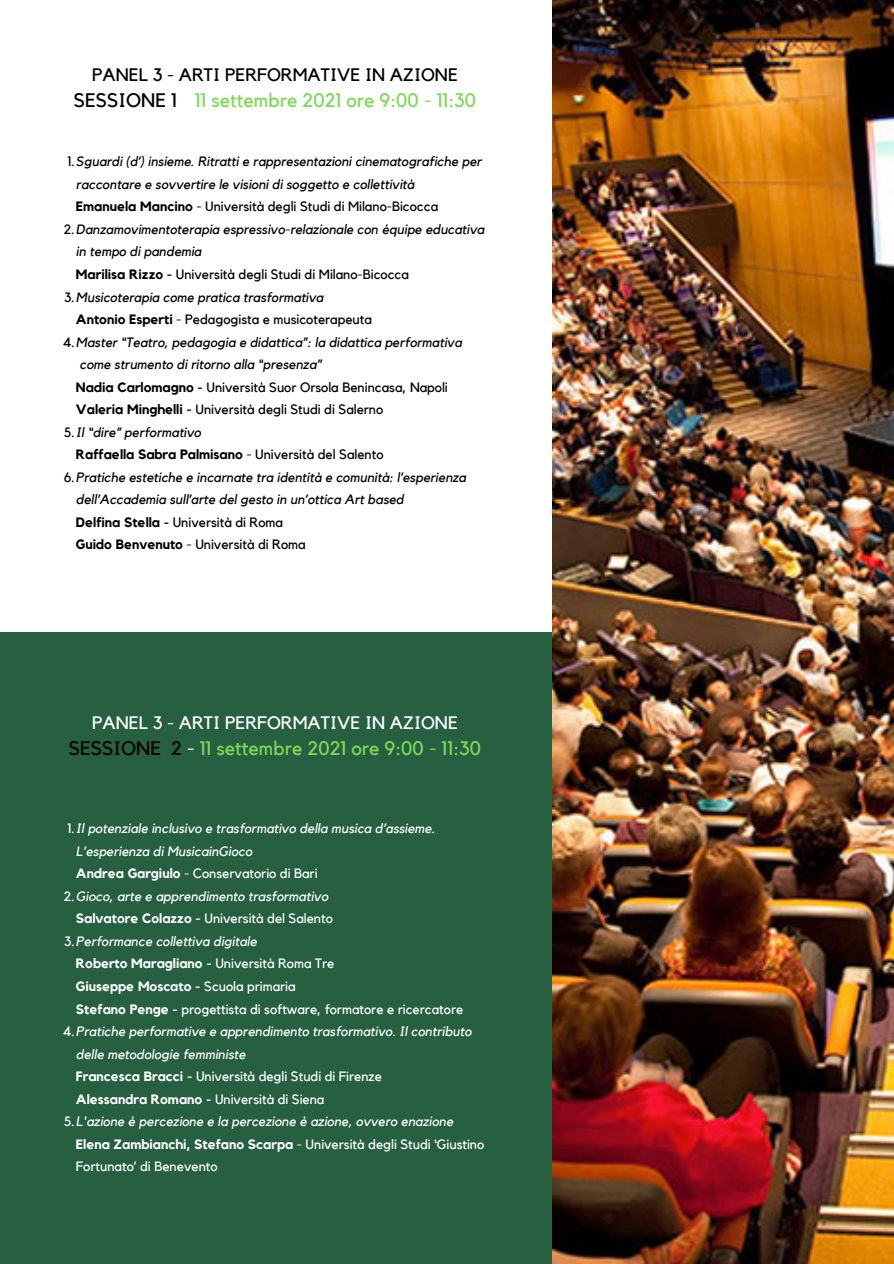
<style>
.page{position:relative;width:894px;height:1264px;background:#fff}
.page>*{position:absolute;margin:0;border:0;box-sizing:border-box;transform-origin:0 0}
.t1{font:19.5px "Kollektif";color:#7ed957}
.t2{font:18px "Kollektif";color:#000}
.t3{font:18px "Kollektif";color:#fff}
.t4{font:italic 13.5px "Kollektif";color:#000}
.t5{font:13.5px "Kollektif";color:#000}
.t6{font:italic 13.5px "Kollektif";color:#fff}
.t7{font:13.5px "Kollektif";color:#fff}
.t8{font:700 13.5px "Kollektif";color:#fff}
.t9{font:700 13.5px "Kollektif";color:#000}
.s1{color:#000}
.s2{color:#fff}
.s3{font-style:normal}
.s4{font-weight:700}
.s5{font-weight:400}
</style>
<div class="page">
<div style="left:0;top:632px;width:715px;height:631px;background:#266041"></div>
<img style="left:552px;top:0;width:341px;height:1263px">
<h2 class="t2" style="left:92px;top:67px;width:367px">PANEL 3 - ARTI PERFORMATIVE IN AZIONE</h2>
<h1 class="t1" style="left:74px;top:91px;width:403px"><span class="s1">SESSIONE 1</span> <span class="s2">-</span> 11 settembre 2021 ore 9:00 - 11:30</h1>
<p class="t4" style="left:67px;top:155px;width:415px"><span class="s3">1.</span>Sguardi (d’) insieme. Ritratti e rappresentazioni cinematografiche per</p>
<p class="t4" style="left:76px;top:178px;width:340px">raccontare e sovvertire le visioni di soggetto e collettività</p>
<p class="t5" style="left:76px;top:200px;width:363px"><span class="s4">Emanuela Mancino</span> - Università degli Studi di Milano-Bicocca</p>
<p class="t4" style="left:64px;top:223px;width:421px"><span class="s3">2.</span>Danzamovimentoterapia espressivo-relazionale con équipe educativa</p>
<p class="t4" style="left:76px;top:245px;width:127px">in tempo di pandemia</p>
<p class="t5" style="left:76px;top:268px;width:334px"><span class="s4">Marilisa Rizzo -</span> Università degli Studi di Milano-Bicocca</p>
<p class="t4" style="left:64px;top:290px;width:261px"><span class="s3">3.</span>Musicoterapia come pratica trasformativa</p>
<p class="t5" style="left:76px;top:313px;width:297px"><span class="s4">Antonio Esperti</span> - Pedagogista e musicoterapeuta</p>
<p class="t4" style="left:63px;top:335px;width:400px"><span class="s3">4.</span>Master “Teatro, pedagogia e didattica”: la didattica performativa</p>
<p class="t4" style="left:79px;top:358px;width:243px">come strumento di ritorno alla “presenza”</p>
<p class="t5" style="left:76px;top:381px;width:373px"><span class="s4">Nadia Carlomagno -</span> Università Suor Orsola Benincasa, Napoli</p>
<p class="t5" style="left:76px;top:403px;width:309px"><span class="s4">Valeria Minghelli -</span> Università degli Studi di Salerno</p>
<p class="t4" style="left:64px;top:426px;width:138px"><span class="s3">5.</span>Il “dire” performativo</p>
<p class="t9" style="left:76px;top:448px;width:309px">Raffaella Sabra Palmisano <span class="s5">- Università del Salento</span></p>
<p class="t4" style="left:64px;top:471px;width:404px"><span class="s3">6.</span>Pratiche estetiche e incarnate tra identità e comunità: l’esperienza</p>
<p class="t4" style="left:76px;top:493px;width:329px">dell’Accademia sull’arte del gesto in un’ottica Art based</p>
<p class="t5" style="left:76px;top:516px;width:208px"><span class="s4">Delfina Stella -</span> Università di Roma</p>
<p class="t5" style="left:76px;top:538px;width:231px"><span class="s4">Guido Benvenuto</span> - Università di Roma</p>
<h2 class="t3" style="left:92px;top:714px;width:367px">PANEL 3 - ARTI PERFORMATIVE IN AZIONE</h2>
<h1 class="t1" style="left:69px;top:738px;width:413px"><span class="s1">SESSIONE 2</span> <span class="s2">-</span> 11 settembre 2021 ore 9:00 - 11:30</h1>
<p class="t6" style="left:67px;top:822px;width:369px"><span class="s3">1.</span>Il potenziale inclusivo e trasformativo della musica d’assieme.</p>
<p class="t6" style="left:76px;top:844px;width:178px">L’esperienza di MusicainGioco</p>
<p class="t7" style="left:76px;top:867px;width:243px"><span class="s4">Andrea Gargiulo</span> - Conservatorio di Bari</p>
<p class="t6" style="left:64px;top:890px;width:265px"><span class="s3">2.</span>Gioco, arte e apprendimento trasformativo</p>
<p class="t7" style="left:76px;top:912px;width:258px"><span class="s4">Salvatore Colazzo -</span> Università del Salento</p>
<p class="t6" style="left:64px;top:935px;width:194px"><span class="s3">3.</span>Performance collettiva digitale</p>
<p class="t8" style="left:76px;top:957px;width:260px">Roberto Maragliano - <span class="s5">Università Roma Tre</span></p>
<p class="t8" style="left:76px;top:980px;width:221px">Giuseppe Moscato - <span class="s5">Scuola primaria</span></p>
<p class="t7" style="left:76px;top:1002px;width:388px"><span class="s4">Stefano Penge -</span> progettista di software, formatore e ricercatore</p>
<p class="t6" style="left:63px;top:1025px;width:410px"><span class="s3">4.</span>Pratiche performative e apprendimento trasformativo. Il contributo</p>
<p class="t6" style="left:76px;top:1047px;width:171px">delle metodologie femministe</p>
<p class="t7" style="left:76px;top:1070px;width:307px"><span class="s4">Francesca Bracci -</span> Università degli Studi di Firenze</p>
<p class="t8" style="left:76px;top:1092px;width:250px">Alessandra Romano - <span class="s5">Università di Siena</span></p>
<p class="t6" style="left:64px;top:1115px;width:390px"><span class="s3">5.</span>L'azione è percezione e la percezione è azione, ovvero enazione</p>
<p class="t7" style="left:76px;top:1137px;width:409px"><span class="s4">Elena Zambianchi, Stefano Scarpa</span> - Università degli Studi ‘Giustino</p>
<p class="t7" style="left:76px;top:1160px;width:143px">Fortunato’ di Benevento</p>
</div>
